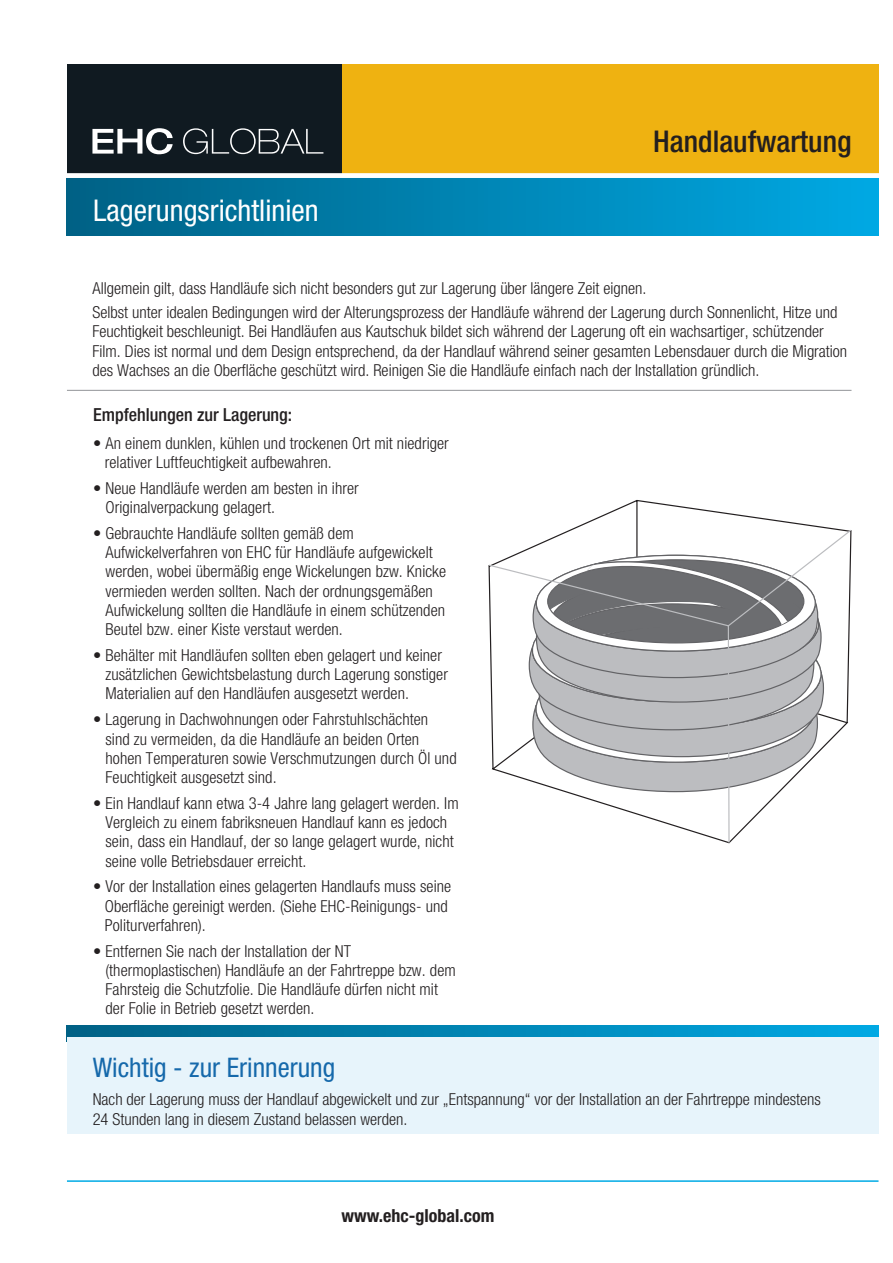
<style>
.page{position:relative;width:893px;height:1263px;background:#fff}
.page>*{position:absolute;margin:0;border:0;box-sizing:border-box;transform-origin:0 0}
.t1{font:condensed 30px "Helvetica Neue";color:#fff}
.t2{font:500 condensed 30px "Helvetica Neue";color:#231f20}
.t3{font:condensed 27px "Helvetica Neue";color:#1669ab}
.t4{font:500 condensed 18px "Helvetica Neue";color:#231f20}
.t5{font:700 condensed 18px "Helvetica Neue LT Std";color:#231f20}
.body{font:300 condensed 16.5px/19.2px "Helvetica Neue";letter-spacing:.005em;color:#231f20}
</style>
<div class="page">
<hr style="left:67px;top:1180px;width:811px;height:2px;background:#00aae5">
<div style="left:67px;top:177px;width:811px;height:58px;background:linear-gradient(to right,#006184,#00a9e3)"></div>
<div style="left:257px;top:64px;width:621px;height:110px;background:#efb211"></div>
<div style="left:67px;top:64px;width:275px;height:110px;background:#101a21"></div>
<svg style="left:92px;top:128px;width:81px;height:26px"></svg>
<svg style="left:183px;top:128px;width:140px;height:26px"></svg>
<svg style="left:67px;top:1026px;width:811px;height:11px;background:#0084b3"></svg>
<div style="left:67px;top:1037px;width:811px;height:96px;background:#e7f4fb"></div>
<hr style="left:67px;top:390px;width:784px;height:1px;background:#939598">
<div style="left:0;top:173px;width:893px;height:5px;background:#fff"></div>
<svg style="left:574px;top:500px;width:257px;height:28px"></svg>
<svg style="left:488px;top:528px;width:363px;height:315px"></svg>
<p class="t1" style="left:93px;top:193px;width:227px">Lagerungsrichtlinien</p>
<p class="t2" style="left:653px;top:124px;width:200px">Handlaufwartung</p>
<p class="body" style="left:92px;top:278px;width:556px">Allgemein gilt, dass Handläufe sich nicht besonders gut zur Lagerung über längere Zeit eignen.</p>
<p class="body" style="left:92px;top:302px;width:756px">Selbst unter idealen Bedingungen wird der Alterungsprozess der Handläufe während der Lagerung durch Sonnenlicht, Hitze und Feuchtigkeit beschleunigt. Bei Handläufen aus Kautschuk bildet sich während der Lagerung oft ein wachsartiger, schützender Film. Dies ist normal und dem Design entsprechend, da der Handlauf während seiner gesamten Lebensdauer durch die Migration des Wachses an die Oberfläche geschützt wird. Reinigen Sie die Handläufe einfach nach der Installation gründlich.</p>
<p class="t4" style="left:93px;top:403px;width:201px">Empfehlungen zur Lagerung:</p>
<p class="body" style="left:105px;top:433px;width:346px;text-indent:-12px">• An einem dunklen, kühlen und trockenen Ort mit niedriger relativer Luftfeuchtigkeit aufbewahren.</p>
<p class="body" style="left:105px;top:478px;width:255px;text-indent:-12px">• Neue Handläufe werden am besten in ihrer<br>Originalverpackung gelagert.</p>
<p class="body" style="left:105px;top:523px;width:342px;text-indent:-12px">• Gebrauchte Handläufe sollten gemäß dem Aufwickelverfahren von EHC für Handläufe aufgewickelt werden, wobei übermäßig enge Wickelungen bzw. Knicke vermieden werden sollten. Nach der ordnungsgemäßen Aufwickelung sollten die Handläufe in einem schützenden Beutel bzw. einer Kiste verstaut werden.</p>
<p class="body" style="left:105px;top:645px;width:344px;text-indent:-12px">• Behälter mit Handläufen sollten eben gelagert und keiner zusätzlichen Gewichtsbelastung durch Lagerung sonstiger<br>Materialien auf den Handläufen ausgesetzt werden.</p>
<p class="body" style="left:105px;top:710px;width:353px;text-indent:-12px">• Lagerung in Dachwohnungen oder Fahrstuhlschächten sind zu vermeiden, da die Handläufe an beiden Orten hohen Temperaturen sowie Verschmutzungen durch Öl und Feuchtigkeit ausgesetzt sind.</p>
<p class="body" style="left:105px;top:793px;width:355px;text-indent:-12px">• Ein Handlauf kann etwa 3-4 Jahre lang gelagert werden. Im Vergleich zu einem fabriksneuen Handlauf kann es jedoch sein, dass ein Handlauf, der so lange gelagert wurde, nicht seine volle Betriebsdauer erreicht.</p>
<p class="body" style="left:105px;top:877px;width:348px;text-indent:-12px">• Vor der Installation eines gelagerten Handlaufs muss seine<br>Oberfläche gereinigt werden. (Siehe EHC-Reinigungs- und<br>Politurverfahren).</p>
<p class="body" style="left:105px;top:941px;width:352px;text-indent:-12px">• Entfernen Sie nach der Installation der NT (thermoplastischen) Handläufe an der Fahrtreppe bzw. dem Fahrsteig die Schutzfolie. Die Handläufe dürfen nicht mit der Folie in Betrieb gesetzt werden.</p>
<p class="t3" style="left:93px;top:1052px;width:244px">Wichtig - zur Erinnerung</p>
<p class="body" style="left:93px;top:1090px;width:730px">Nach der Lagerung muss der Handlauf abgewickelt und zur „Entspannung“ vor der Installation an der Fahrtreppe mindestens<br>24 Stunden lang in diesem Zustand belassen werden.</p>
<p class="t5" style="left:341px;top:1204px;width:154px">www.ehc-global.com</p>
</div>
